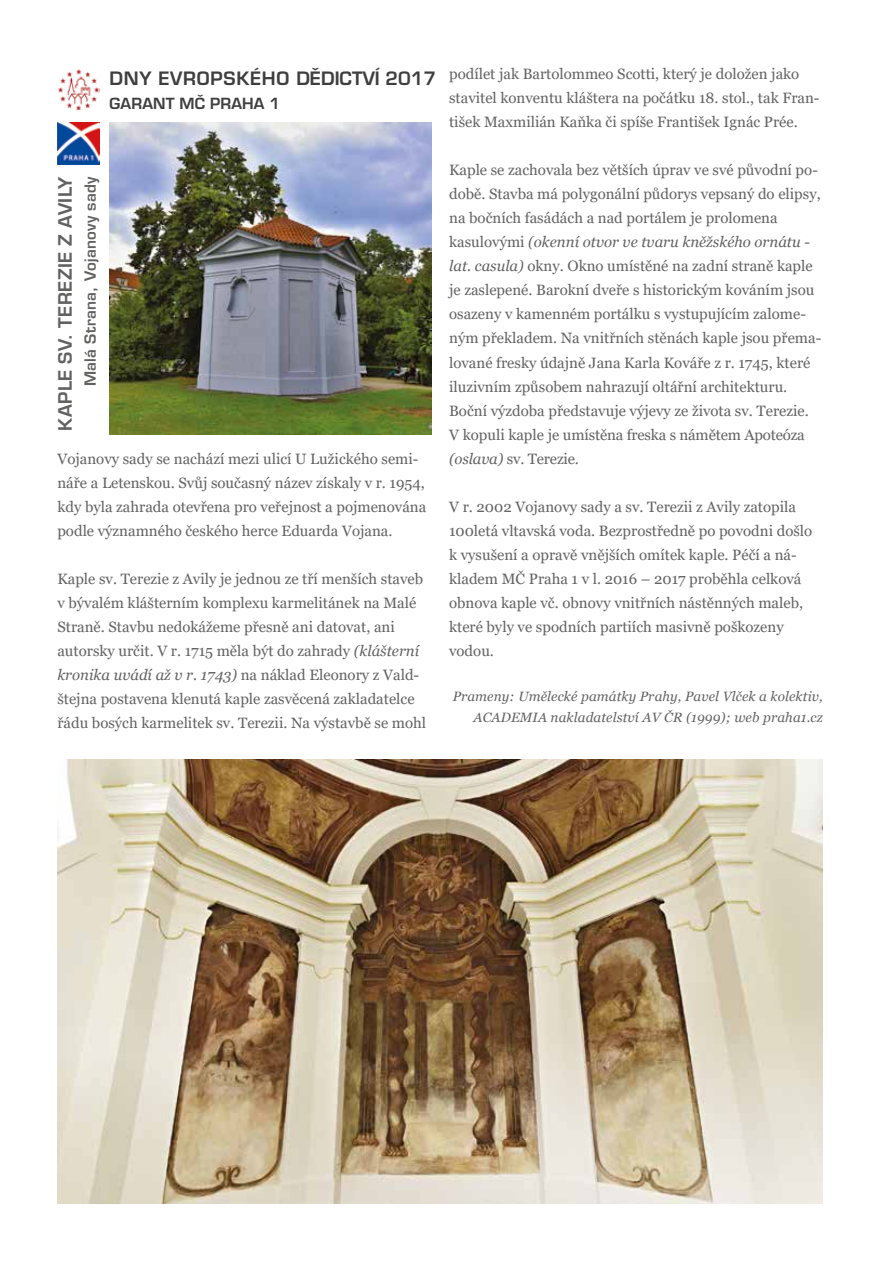
<style>
.page{position:relative;width:893px;height:1263px;background:#fff}
.page>*{position:absolute;margin:0;border:0;box-sizing:border-box;transform-origin:0 0}
.t1{font:700 18px "Euromode";letter-spacing:.04em;color:#000}
.t2{font:700 18px "Euromode";letter-spacing:.02em;color:#616160}
.t3{font:15px/24px "Georgia";color:#646363}
.t4{font:700 15px "Euromode";letter-spacing:.02em;color:#616160}
.t5{font:700 15px "Euromode";letter-spacing:.01em;color:#000}
.t6{font:italic 13.5px/21px "Georgia";letter-spacing:.01em;color:#646363;text-align:right}
.s1{font-style:italic}
</style>
<div class="page">
<img style="left:58px;top:69px;width:42px;height:42px">
<img style="left:57px;top:122px;width:43px;height:43px">
<img style="left:109px;top:122px;width:322px;height:313px">
<img style="left:57px;top:760px;width:766px;height:443px">
<p class="t1" style="left:109px;top:68px;width:328px">DNY EVROPSKÉHO DĚDICTVÍ 2017</p>
<p class="t5" style="left:109px;top:94px;width:172px">GARANT MČ PRAHA 1</p>
<p class="t2" style="left:54px;top:430px;width:256px;rotate:-90deg">KAPLE SV. TEREZIE Z AVILY</p>
<p class="t4" style="left:81px;top:386px;width:211px;rotate:-90deg">Malá Strana, Vojanovy sady</p>
<p class="t3" style="left:57px;top:447px;width:370px">Vojanovy sady se nachází mezi ulicí U Lužického semi&shy;náře a Letenskou. Svůj současný název získaly v r. 1954, kdy byla zahrada otevřena pro veřejnost a pojmenována podle významného českého herce Eduarda Vojana.</p>
<p class="t3" style="left:57px;top:567px;width:370px">Kaple sv. Terezie z Avily je jednou ze tří menších staveb v bývalém klášterním komplexu karmelitánek na Malé Straně. Stavbu nedokážeme přesně ani datovat, ani autorsky určit. V r. 1715 měla být do zahrady <span class="s1">(klášterní kronika uvádí až v r. 1743)</span> na náklad Eleonory z Vald&shy;štejna postavena klenutá kaple zasvěcená zakladatelce řádu bosých karmelitek sv. Terezii. Na výstavbě se mohl</p>
<p class="t3" style="left:449px;top:63px;width:372px">podílet jak Bartolommeo Scotti, který je doložen jako stavitel konventu kláštera na počátku 18. stol., tak Fran&shy;tišek Maxmilián Kaňka či spíše František Ignác Prée.</p>
<p class="t3" style="left:449px;top:159px;width:374px">Kaple se zachovala bez větších úprav ve své původní po&shy;době. Stavba má polygonální půdorys vepsaný do elipsy, na bočních fasádách a nad portálem je prolomena kasulovými <span class="s1">(okenní otvor ve tvaru kněžského ornátu - lat. casula)</span> okny. Okno umístěné na zadní straně kaple je zaslepené. Barokní dveře s historickým kováním jsou osazeny v kamenném portálku s vystupujícím zalome&shy;ným překladem. Na vnitřních stěnách kaple jsou přema&shy;lované fresky údajně Jana Karla Kováře z r. 1745, které iluzivním způsobem nahrazují oltářní architekturu.<br>Boční výzdoba představuje výjevy ze života sv. Terezie.<br>V kopuli kaple je umístěna freska s námětem Apoteóza <span class="s1">(oslava)</span> sv. Terezie.</p>
<p class="t3" style="left:449px;top:495px;width:365px">V r. 2002 Vojanovy sady a sv. Terezii z Avily zatopila 100letá vltavská voda. Bezprostředně po povodni došlo k vysušení a opravě vnějších omítek kaple. Péčí a ná&shy;kladem MČ Praha 1 v l. 2016 – 2017 proběhla celková obnova kaple vč. obnovy vnitřních nástěnných maleb, které byly ve spodních partiích masivně poškozeny vodou.</p>
<p class="t6" style="left:453px;top:685px;width:372px">Prameny: Umělecké památky Prahy, Pavel Vlček a kolektiv,<br>ACADEMIA nakladatelství AV ČR (1999); web praha1.cz</p>
</div>
